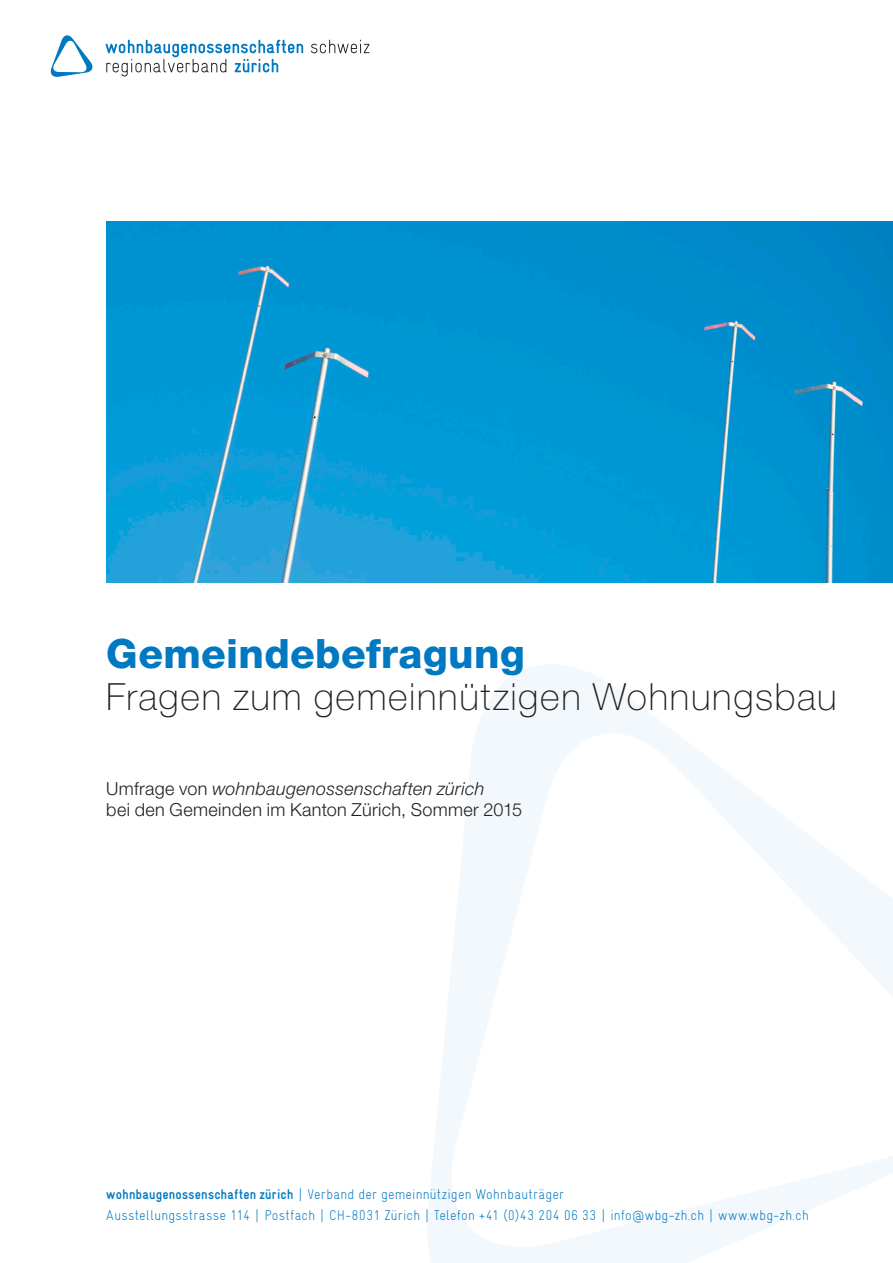
<style>
.page{position:relative;width:893px;height:1263px;background:#fff}
.page>*{position:absolute;margin:0;border:0;box-sizing:border-box;transform-origin:0 0}
.t1{font:800 40.5px "Helvetica Neue LT Std";letter-spacing:.005em;color:#0079c2}
.t2{font:100 37.5px "Helvetica Neue LT Std";letter-spacing:.045em;color:#231f20}
.t3{font:300 18px/21.3px "Helvetica Neue LT Std";letter-spacing:.02em;color:#231f20}
.t4{font:300 14.1px/21.3px "Gravur Condensed";letter-spacing:.015em;color:#0079c2}
.s1{font-style:italic}
.s2{font-weight:700}
</style>
<div class="page">
<svg style="left:427px;top:664px;width:466px;height:599px"></svg>
<svg style="left:311px;top:40px;width:58px;height:13px"></svg>
<svg style="left:106px;top:40px;width:197px;height:36px"></svg>
<svg style="left:50px;top:35px;width:43px;height:42px"></svg>
<img style="left:106px;top:221px;width:787px;height:362px">
<h1 class="t1" style="left:106px;top:629px;width:420px">Gemeindebefragung</h1>
<h2 class="t2" style="left:106px;top:675px;width:732px">Fragen zum gemeinnützigen Wohnungsbau</h2>
<p class="t3" style="left:106px;top:778px;width:417px">Umfrage von <span class="s1">wohnbaugenossenschaften zürich<br></span>bei den Gemeinden im Kanton Zürich, Sommer 2015</p>
<p class="t4" style="left:106px;top:1184px;width:704px"><span class="s2">wohnbaugenossenschaften zürich</span> | Verband der gemeinnützigen Wohnbauträger<br>Ausstellungsstrasse 114 | Postfach | CH-8031 Zürich | Telefon +41 (0)43 204 06 33 | info@wbg-zh.ch | www.wbg-zh.ch</p>
</div>
